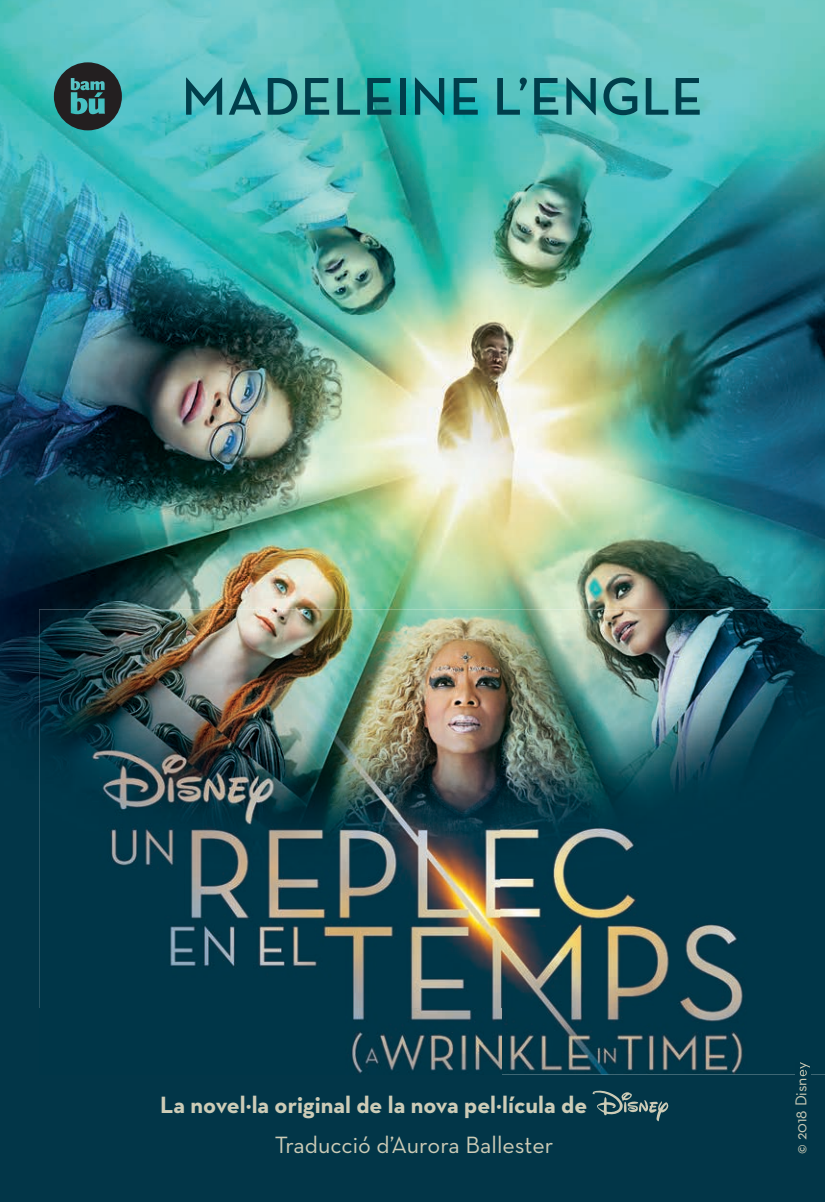
<style>
.page{position:relative;width:825px;height:1202px;background:#fff}
.page>*{position:absolute;margin:0;border:0;box-sizing:border-box;transform-origin:0 0}
.t1{font:600 54px "Neutra Text TF";letter-spacing:.01em;color:#003e4b}
.t2{font:700 24px "Neutra Text";color:#cdccb7}
.t3{font:24px "Neutra Text";color:#cdccb7}
.t4{font:16px "Neutra Text";color:#cdccb7}
</style>
<div class="page">
<img style="left:0;top:0;width:825px;height:1202px">
<svg style="left:593px;top:1090px;width:75px;height:31px"></svg>
<svg style="left:54px;top:62px;width:68px;height:68px"></svg>
<img style="left:39px;top:609px;width:786px;height:465px">
<img style="left:796px;top:1062px;width:14px;height:12px">
<h1 class="t1" style="left:182px;top:63px;width:523px">MADELEINE L’ENGLE</h1>
<p class="t2" style="left:160px;top:1090px;width:429px">La novel·la original de la nova pel·lícula de</p>
<p class="t3" style="left:275px;top:1130px;width:280px">Traducció d’Aurora Ballester</p>
<p class="t4" style="left:791px;top:1154px;width:93px;rotate:-90deg">© 2018 Disney</p>
</div>
